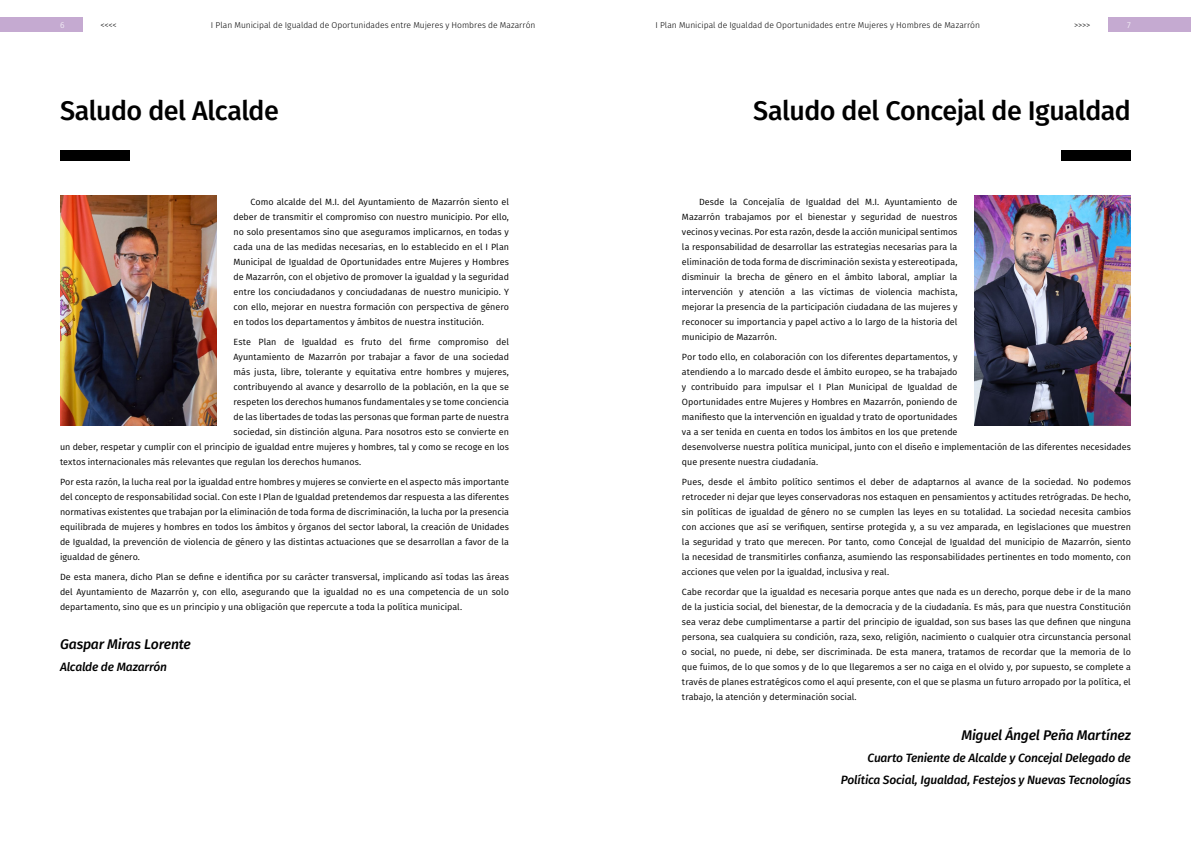
<style>
.page{position:relative;width:1191px;height:842px;background:#fff}
.page>*{position:absolute;margin:0;border:0;box-sizing:border-box;transform-origin:0 0}
.t1{font:500 27px "Fira Sans";letter-spacing:-.02em;color:#000}
.t2{font:italic 500 14px "Fira Sans";letter-spacing:-.015em;color:#000}
.t3{font:italic 500 12px/22px "Fira Sans";letter-spacing:-.02em;color:#000;text-align:right}
.t4{font:9px/15px "Fira Sans";color:#000;text-align:justify}
.t5{font:300 8.5px "Fira Sans";color:#000}
.t6{font:300 8.5px "Fira Sans";color:#fff}
</style>
<div class="page">
<img style="left:60px;top:196px;width:156px;height:229px">
<img style="left:974px;top:196px;width:157px;height:229px">
<div style="left:1061px;top:151px;width:70px;height:10px;background:#000"></div>
<div style="left:60px;top:151px;width:69px;height:10px;background:#000"></div>
<div style="left:0;top:17px;width:83px;height:15px;background:#c5aad1"></div>
<div style="left:1108px;top:17px;width:83px;height:15px;background:#c5aad1"></div>
<p class="t6" style="left:60px;top:19px;width:6px">6</p>
<p class="t5" style="left:101px;top:19px;width:18px">&lt;&lt;&lt;&lt;</p>
<p class="t5" style="left:211px;top:19px;width:326px">I Plan Municipal de Igualdad de Oportunidades entre Mujeres y Hombres de Mazarrón</p>
<p class="t5" style="left:655px;top:19px;width:326px">I Plan Municipal de Igualdad de Oportunidades entre Mujeres y Hombres de Mazarrón</p>
<p class="t5" style="left:1074px;top:19px;width:18px">&gt;&gt;&gt;&gt;</p>
<p class="t6" style="left:1127px;top:19px;width:5px">7</p>
<h1 class="t1" style="left:60px;top:89px;width:220px">Saludo del Alcalde</h1>
<h1 class="t1" style="left:753px;top:89px;width:379px">Saludo del Concejal de Igualdad</h1>
<p class="t4" style="left:233px;top:194px;width:277px;text-indent:17px">Como alcalde del M.I. del Ayuntamiento de Mazarrón siento el deber de transmitir el compromiso con nuestro municipio. Por ello, no solo presentamos sino que aseguramos implicarnos, en todas y cada una de las medidas necesarias, en lo establecido en el I Plan Municipal de Igualdad de Oportunidades entre Mujeres y Hombres de Mazarrón, con el objetivo de promover la igualdad y la seguridad entre los conciudadanos y conciudadanas de nuestro municipio. Y con ello, mejorar en nuestra formación con perspectiva de género en todos los departamentos y ámbitos de nuestra institución.</p>
<p class="t4" style="left:233px;top:334px;width:277px">Este Plan de Igualdad es fruto del firme compromiso del</p>
<p class="t4" style="left:233px;top:349px;width:277px">Ayuntamiento de Mazarrón por trabajar a favor de una sociedad</p>
<p class="t4" style="left:233px;top:364px;width:277px">más justa, libre, tolerante y equitativa entre hombres y mujeres,</p>
<p class="t4" style="left:233px;top:379px;width:277px">contribuyendo al avance y desarrollo de la población, en la que se</p>
<p class="t4" style="left:233px;top:394px;width:277px">respeten los derechos humanos fundamentales y se tome conciencia</p>
<p class="t4" style="left:233px;top:409px;width:277px">de las libertades de todas las personas que forman parte de nuestra</p>
<p class="t4" style="left:233px;top:424px;width:277px">sociedad, sin distinción alguna. Para nosotros esto se convierte en</p>
<p class="t4" style="left:60px;top:439px;width:450px">un deber, respetar y cumplir con el principio de igualdad entre mujeres y hombres, tal y como se recoge en los</p>
<p class="t4" style="left:60px;top:454px;width:303px">textos internacionales más relevantes que regulan los derechos humanos.</p>
<p class="t4" style="left:60px;top:474px;width:450px">Por esta razón, la lucha real por la igualdad entre hombres y mujeres se convierte en el aspecto más importante del concepto de responsabilidad social. Con este I Plan de Igualdad pretendemos dar respuesta a las diferentes normativas existentes que trabajan por la eliminación de toda forma de discriminación, la lucha por la presencia equilibrada de mujeres y hombres en todos los ámbitos y órganos del sector laboral, la creación de Unidades de Igualdad, la prevención de violencia de género y las distintas actuaciones que se desarrollan a favor de la igualdad de género.</p>
<p class="t4" style="left:60px;top:569px;width:450px">De esta manera, dicho Plan se define e identifica por su carácter transversal, implicando así todas las áreas del Ayuntamiento de Mazarrón y, con ello, asegurando que la igualdad no es una competencia de un solo departamento, sino que es un principio y una obligación que repercute a toda la política municipal.</p>
<h2 class="t2" style="left:60px;top:633px;width:132px">Gaspar Miras Lorente</h2>
<h3 class="t3" style="left:60px;top:655px;width:109px">Alcalde de Mazarrón</h3>
<p class="t4" style="left:682px;top:194px;width:277px;text-indent:17px">Desde la Concejalía de Igualdad del M.I. Ayuntamiento de Mazarrón trabajamos por el bienestar y seguridad de nuestros vecinos y vecinas. Por esta razón, desde la acción municipal sentimos la responsabilidad de desarrollar las estrategias necesarias para la eliminación de toda forma de discriminación sexista y estereotipada, disminuir la brecha de género en el ámbito laboral, ampliar la intervención y atención a las víctimas de violencia machista, mejorar la presencia de la participación ciudadana de las mujeres y reconocer su importancia y papel activo a lo largo de la historia del municipio de Mazarrón.</p>
<p class="t4" style="left:682px;top:349px;width:450px;text-align:left">Por todo ello, en colaboración con los diferentes departamentos, y<br>atendiendo a lo marcado desde el ámbito europeo, se ha trabajado<br>y contribuido para impulsar el I Plan Municipal de Igualdad de<br>Oportunidades entre Mujeres y Hombres en Mazarrón, poniendo de<br>manifiesto que la intervención en igualdad y trato de oportunidades<br>va a ser tenida en cuenta en todos los ámbitos en los que pretende<br>desenvolverse nuestra política municipal, junto con el diseño e implementación de las diferentes necesidades que presente nuestra ciudadanía.</p>
<p class="t4" style="left:682px;top:474px;width:450px">Pues, desde el ámbito político sentimos el deber de adaptarnos al avance de la sociedad. No podemos retroceder ni dejar que leyes conservadoras nos estaquen en pensamientos y actitudes retrógradas. De hecho, sin políticas de igualdad de género no se cumplen las leyes en su totalidad. La sociedad necesita cambios con acciones que así se verifiquen, sentirse protegida y, a su vez amparada, en legislaciones que muestren la seguridad y trato que merecen. Por tanto, como Concejal de Igualdad del municipio de Mazarrón, siento la necesidad de transmitirles confianza, asumiendo las responsabilidades pertinentes en todo momento, con acciones que velen por la igualdad, inclusiva y real.</p>
<p class="t4" style="left:682px;top:584px;width:450px">Cabe recordar que la igualdad es necesaria porque antes que nada es un derecho, porque debe ir de la mano de la justicia social, del bienestar, de la democracia y de la ciudadanía. Es más, para que nuestra Constitución sea veraz debe cumplimentarse a partir del principio de igualdad, son sus bases las que definen que ninguna persona, sea cualquiera su condición, raza, sexo, religión, nacimiento o cualquier otra circunstancia personal o social, no puede, ni debe, ser discriminada. De esta manera, tratamos de recordar que la memoria de lo que fuimos, de lo que somos y de lo que llegaremos a ser no caiga en el olvido y, por supuesto, se complete a través de planes estratégicos como el aquí presente, con el que se plasma un futuro arropado por la política, el trabajo, la atención y determinación social.</p>
<h2 class="t2" style="left:961px;top:724px;width:171px">Miguel Ángel Peña Martínez</h2>
<h3 class="t3" style="left:840px;top:746px;width:292px">Cuarto Teniente de Alcalde y Concejal Delegado de<br>Política Social, Igualdad, Festejos y Nuevas Tecnologías</h3>
</div>
